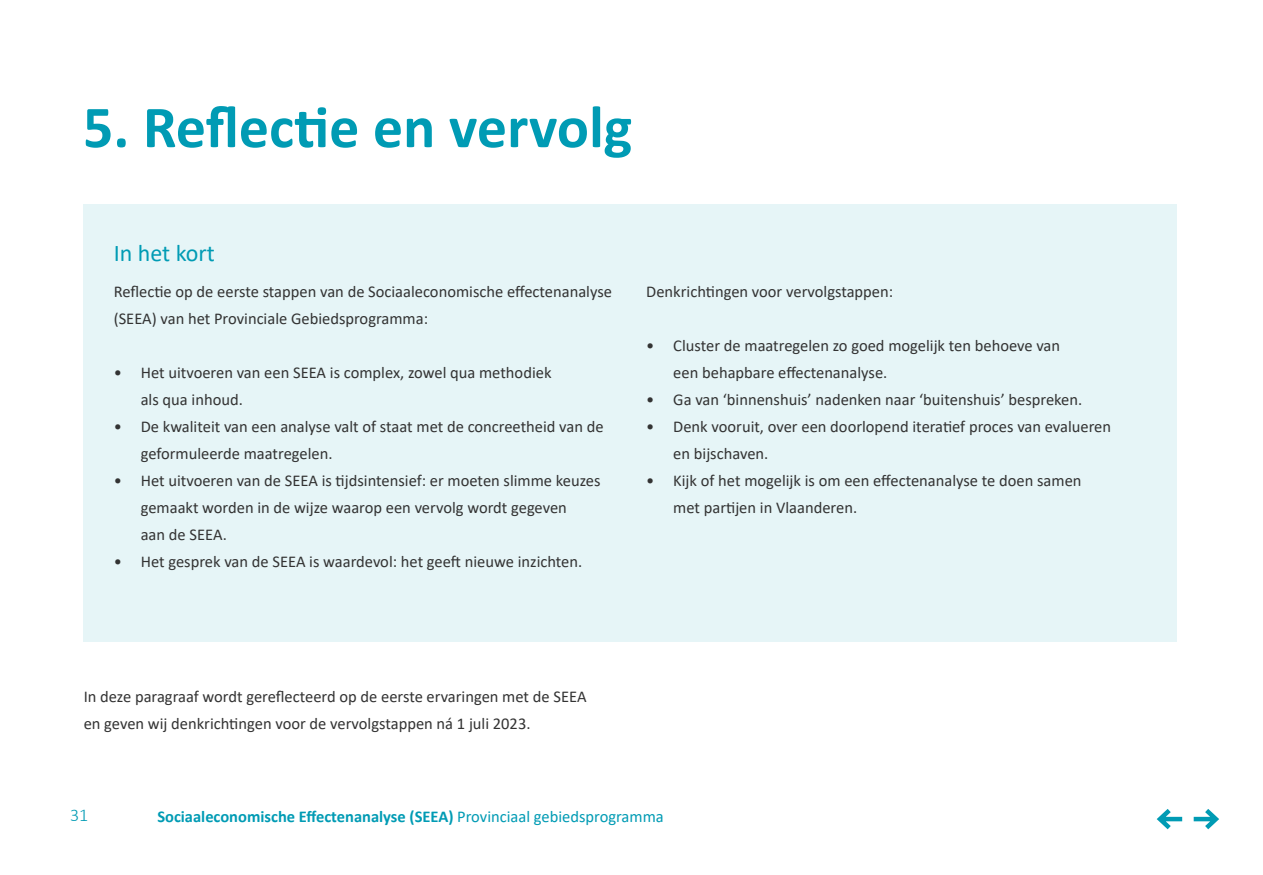
<style>
.page{position:relative;width:1263px;height:875px;background:#fff}
.page>*{position:absolute;margin:0;border:0;box-sizing:border-box;transform-origin:0 0}
.t1{font:700 60px "Calibri";color:#009bb4}
.t2{font:24px "Calibri";color:#009bb4}
.t3{font:300 18px "Calibri";color:#009bb4}
.t4{font:16.5px/27px "Calibri";color:#333}
.t5{font:700 16.5px "Calibri";color:#009bb4}
.s1{font-weight:400}
</style>
<div class="page">
<div style="left:84px;top:205px;width:1093px;height:437px;background:#e6f5f7"></div>
<svg style="left:1156px;top:809px;width:63px;height:21px"></svg>
<h1 class="t1" style="left:83px;top:85px;width:551px">5. Reflectie en vervolg</h1>
<h2 class="t2" style="left:114px;top:236px;width:103px">In het kort</h2>
<p class="t4" style="left:114px;top:278px;width:500px">Reflectie op de eerste stappen van de Sociaaleconomische effectenanalyse (SEEA) van het Provinciale Gebiedsprogramma:</p>
<p class="t4" style="left:141px;top:359px;width:412px;text-indent:-27px">• Het uitvoeren van een SEEA is complex, zowel qua methodiek als qua inhoud.</p>
<p class="t4" style="left:141px;top:413px;width:464px;text-indent:-27px">• De kwaliteit van een analyse valt of staat met de concreetheid van de geformuleerde maatregelen.</p>
<p class="t4" style="left:141px;top:467px;width:461px;text-indent:-27px">• Het uitvoeren van de SEEA is tijdsintensief: er moeten slimme keuzes gemaakt worden in de wijze waarop een vervolg wordt gegeven<br>aan de SEEA.</p>
<p class="t4" style="left:114px;top:548px;width:470px">• Het gesprek van de SEEA is waardevol: het geeft nieuwe inzichten.</p>
<p class="t4" style="left:646px;top:278px;width:248px">Denkrichtingen voor vervolgstappen:</p>
<p class="t4" style="left:673px;top:332px;width:388px;text-indent:-27px">• Cluster de maatregelen zo goed mogelijk ten behoeve van een behapbare effectenanalyse.</p>
<p class="t4" style="left:646px;top:386px;width:437px">• Ga van ‘binnenshuis’ nadenken naar ‘buitenshuis’ bespreken.</p>
<p class="t4" style="left:673px;top:413px;width:439px;text-indent:-27px">• Denk vooruit, over een doorlopend iteratief proces van evalueren en bijschaven.</p>
<p class="t4" style="left:673px;top:467px;width:410px;text-indent:-27px">• Kijk of het mogelijk is om een effectenanalyse te doen samen met partijen in Vlaanderen.</p>
<p class="t4" style="left:84px;top:683px;width:504px">In deze paragraaf wordt gereflecteerd op de eerste ervaringen met de SEEA en geven wij denkrichtingen voor de vervolgstappen ná 1 juli 2023.</p>
<p class="t3" style="left:70px;top:804px;width:20px">31</p>
<p class="t5" style="left:157px;top:804px;width:508px">Sociaaleconomische Effectenanalyse (SEEA) <span class="s1">Provinciaal gebiedsprogramma</span></p>
</div>
